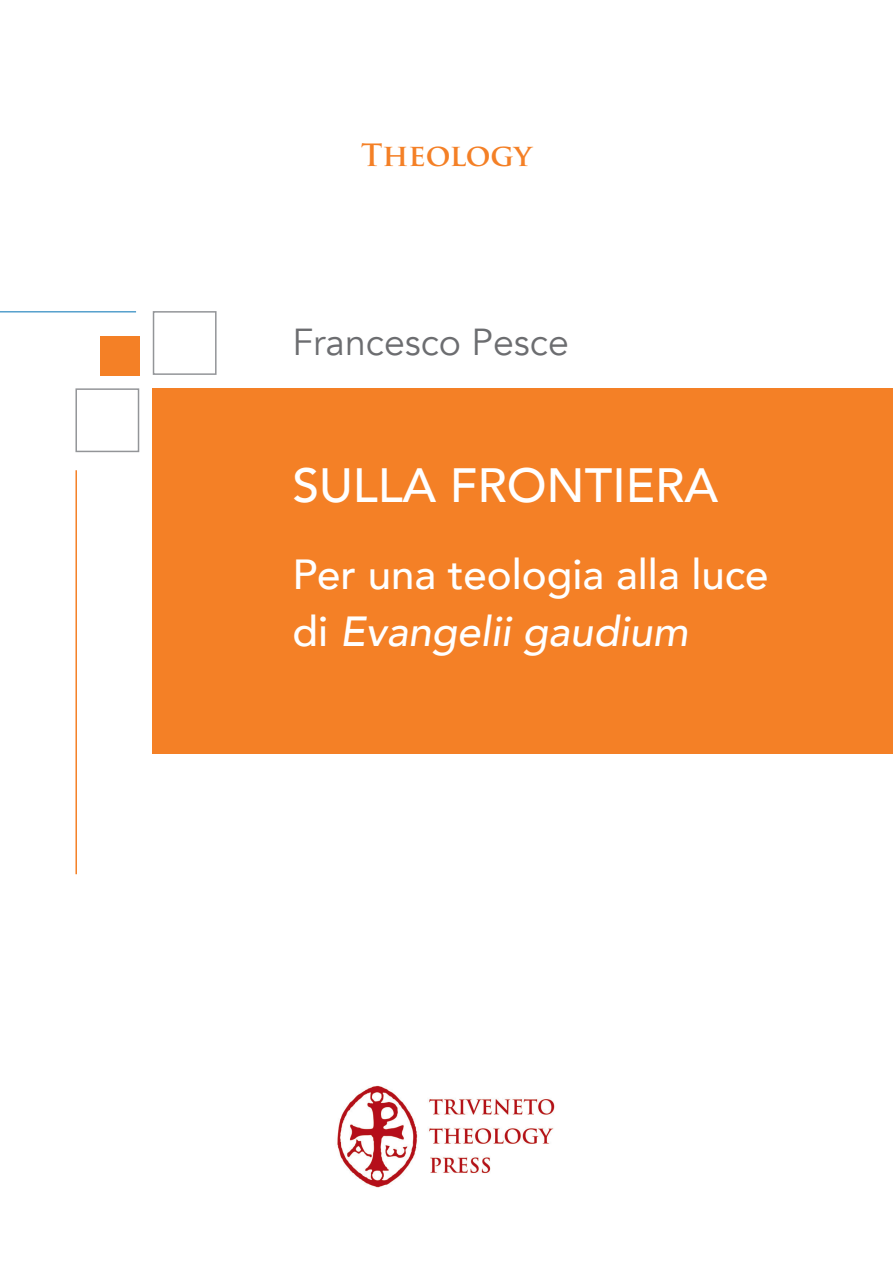
<style>
.page{position:relative;width:893px;height:1263px;background:#fff}
.page>*{position:absolute;margin:0;border:0;box-sizing:border-box;transform-origin:0 0}
.t1{font:500 48px "Avenir";color:#fff}
.t2{font:500 42px "Avenir";color:#fff}
.t3{font:italic 500 42px "Avenir";color:#fff}
.t4{font:37.5px "Avenir";color:#6c6d70}
.t5{font:700 30px "Trajan Pro";color:#f48026}
.s1{font-style:normal}
</style>
<div class="page">
<div style="left:100px;top:336px;width:40px;height:40px;background:#f48026"></div>
<div style="left:153px;top:311px;width:64px;height:64px;border:2px solid #939598"></div>
<div style="left:75px;top:388px;width:64px;height:64px;border:2px solid #939598"></div>
<div style="left:152px;top:388px;width:741px;height:365px;background:#f48026"></div>
<hr style="left:75px;top:470px;width:2px;height:404px;background:#f48026">
<hr style="left:0;top:312px;width:136px;height:1px;background:#0071b3">
<img style="left:337px;top:1085px;width:218px;height:102px">
<p class="t5" style="left:361px;top:137px;width:172px">Theology</p>
<p class="t4" style="left:292px;top:319px;width:278px">Francesco Pesce</p>
<p class="t1" style="left:292px;top:444px;width:427px">SULLA FRONTIERA</p>
<p class="t2" style="left:292px;top:538px;width:478px">Per una teologia alla luce</p>
<p class="t3" style="left:292px;top:606px;width:397px"><span class="s1">di</span> Evangelii gaudium</p>
</div>
